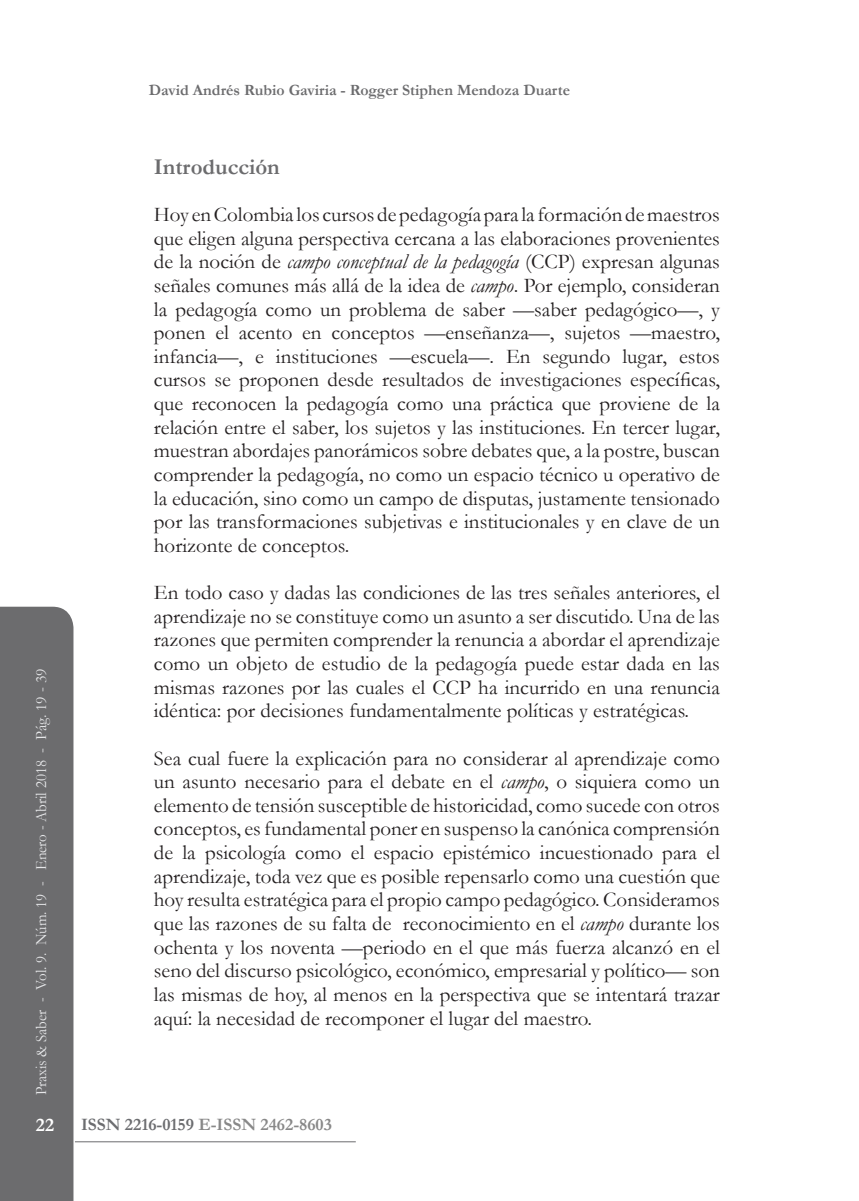
<style>
.page{position:relative;width:859px;height:1201px;background:#fff}
.page>*{position:absolute;margin:0;border:0;box-sizing:border-box;transform-origin:0 0}
.t1{font:700 22.75px "Garamond";color:#6c6c6e}
.t2{font:21px/23.6px "Garamond";color:#231f20;text-align:justify}
.t3{font:700 19.25px "Garamond";color:#fff}
.t4{font:700 17.5px "Garamond";color:#888}
.t5{font:15.75px "Garamond";color:#e6e7e9;scale:.95 1}
.t6{font:700 15.75px "Garamond";color:#6c6c6e}
.s1{font-style:italic}
.s2{color:#6c6d70}
</style>
<div class="page">
<div style="left:0;top:606px;width:73px;height:594px;background:#6c6c6e"></div>
<hr style="left:75px;top:1141px;width:280px;height:1px;background:#6c6c6e">
<p class="t5" style="left:30px;top:1095px;width:451px;rotate:-90deg">Praxis &amp; Saber - Vol. 9. Núm. 19 - Enero - Abril 2018 - Pág. 19 - 39</p>
<p class="t6" style="left:149px;top:80px;width:422px">David Andrés Rubio Gaviria - Rogger Stiphen Mendoza Duarte</p>
<p class="t1" style="left:154px;top:151px;width:127px">Introducción</p>
<p class="t2" style="left:154px;top:202px;width:567px">Hoy en Colombia los cursos de pedagogía para la formación de maestros que eligen alguna perspectiva cercana a las elaboraciones provenientes de la noción de <span class="s1">campo conceptual de la pedagogía</span> (CCP) expresan algunas señales comunes más allá de la idea de <span class="s1">campo</span>. Por ejemplo, consideran la pedagogía como un problema de saber —saber pedagógico—, y ponen el acento en conceptos —enseñanza—, sujetos —maestro, infancia—, e instituciones —escuela—. En segundo lugar, estos cursos se proponen desde resultados de investigaciones específicas, que reconocen la pedagogía como una práctica que proviene de la relación entre el saber, los sujetos y las instituciones. En tercer lugar, muestran abordajes panorámicos sobre debates que, a la postre, buscan comprender la pedagogía, no como un espacio técnico u operativo de la educación, sino como un campo de disputas, justamente tensionado por las transformaciones subjetivas e institucionales y en clave de un horizonte de conceptos.</p>
<p class="t2" style="left:154px;top:580px;width:567px">En todo caso y dadas las condiciones de las tres señales anteriores, el aprendizaje no se constituye como un asunto a ser discutido. Una de las razones que permiten comprender la renuncia a abordar el aprendizaje como un objeto de estudio de la pedagogía puede estar dada en las mismas razones por las cuales el CCP ha incurrido en una renuncia idéntica: por decisiones fundamentalmente políticas y estratégicas.</p>
<p class="t2" style="left:154px;top:745px;width:567px">Sea cual fuere la explicación para no considerar al aprendizaje como un asunto necesario para el debate en el <span class="s1">campo</span>, o siquiera como un elemento de tensión susceptible de historicidad, como sucede con otros conceptos, es fundamental poner en suspenso la canónica comprensión de la psicología como el espacio epistémico incuestionado para el aprendizaje, toda vez que es posible repensarlo como una cuestión que hoy resulta estratégica para el propio campo pedagógico. Consideramos que las razones de su falta de reconocimiento en el <span class="s1">campo</span> durante los ochenta y los noventa —periodo en el que más fuerza alcanzó en el seno del discurso psicológico, económico, empresarial y político— son las mismas de hoy, al menos en la perspectiva que se intentará trazar aquí: la necesidad de recomponer el lugar del maestro.</p>
<p class="t3" style="left:36px;top:1112px;width:20px">22</p>
<p class="t4" style="left:81px;top:1112px;width:252px"><span class="s2">ISSN 2216-0159</span> E-ISSN 2462-8603</p>
</div>
